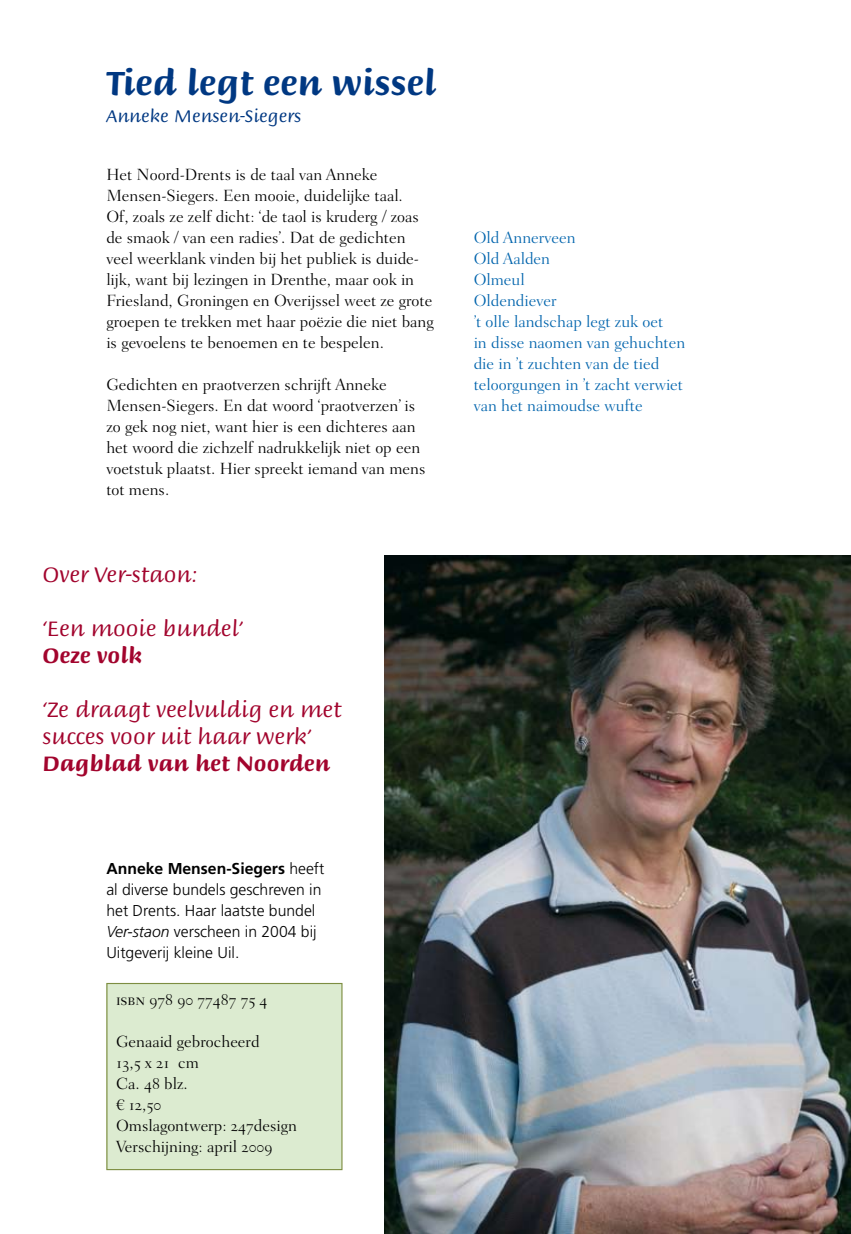
<style>
.page{position:relative;width:851px;height:1234px;background:#fff}
.page>*{position:absolute;margin:0;border:0;box-sizing:border-box;transform-origin:0 0}
.t1{font:700 36px "Briem Script Std";color:#003882}
.t2{font:22.5px/27px "Briem Script Std";color:#a2042d}
.t3{font:700 22.5px "Briem Script Std";color:#a2042d}
.t4{font:18px "Briem Script Std";color:#003882}
.t5{font:300 16.5px/21px "Fairfield LT Std";color:#000}
.t6{font:300 16.5px/21px "Fairfield LT Std";color:#0064ad}
.t7{font:300 15.75px/21px "Frutiger LT Std";color:#000}
.s1{font-weight:700}
.s2{font-style:italic}
</style>
<div class="page">
<div style="left:107px;top:983px;width:235px;height:186px;background:#dcebd0"></div>
<div style="left:106px;top:982px;width:236px;height:187px;border:1px solid #7d8d41"></div>
<img style="left:384px;top:555px;width:466px;height:678px">
<h1 class="t1" style="left:106px;top:63px;width:331px">Tied legt een wissel</h1>
<p class="t4" style="left:106px;top:106px;width:196px">Anneke Mensen-Siegers</p>
<p class="t5" style="left:106px;top:164px;width:329px">Het Noord-Drents is de taal van Anneke Mensen-Siegers. Een mooie, duidelijke taal.<br>Of, zoals ze zelf dicht: ‘de taol is kruderg / zoas de smaok / van een radies’. Dat de gedichten veel weerklank vinden bij het publiek is duide&shy;lijk, want bij lezingen in Drenthe, maar ook in Friesland, Groningen en Overijssel weet ze grote groepen te trekken met haar poëzie die niet bang is gevoelens te benoemen en te bespelen.</p>
<p class="t5" style="left:106px;top:374px;width:320px">Gedichten en praotverzen schrijft Anneke Mensen-Siegers. En dat woord ‘praotverzen’ is zo gek nog niet, want hier is een dichteres aan het woord die zichzelf nadrukkelijk niet op een voetstuk plaatst. Hier spreekt iemand van mens tot mens.</p>
<h2 class="t2" style="left:43px;top:560px;width:156px">Over Ver-staon:</h2>
<h2 class="t2" style="left:43px;top:614px;width:202px">‘Een mooie bundel’</h2>
<h2 class="t3" style="left:43px;top:642px;width:101px">Oeze volk</h2>
<h2 class="t2" style="left:43px;top:695px;width:300px">‘Ze draagt veelvuldig en met succes voor uit haar werk’</h2>
<h2 class="t3" style="left:43px;top:750px;width:289px">Dagblad van het Noorden</h2>
<p class="t7" style="left:106px;top:857px;width:219px"><span class="s1">Anneke Mensen-Siegers</span> heeft al diverse bundels geschreven in het Drents. Haar laatste bundel<br><span class="s2">Ver-staon</span> verscheen in 2004 bij<br>Uitgeverij kleine Uil.</p>
<p class="t5" style="left:116px;top:988px;width:153px">isbn 978 90 77487 75 4</p>
<p class="t5" style="left:116px;top:1030px;width:182px">Genaaid gebrocheerd<br>13,5 x 21 cm<br>Ca. 48 blz.<br>€ 12,50<br>Omslagontwerp: 247design<br>Verschijning: april 2009</p>
<p class="t6" style="left:473px;top:227px;width:213px">Old Annerveen<br>Old Aalden<br>Olmeul<br>Oldendiever<br>’t olle landschap legt zuk oet<br>in disse naomen van gehuchten die in ’t zuchten van de tied teloorgungen in ’t zacht verwiet van het naimoudse wufte</p>
</div>
